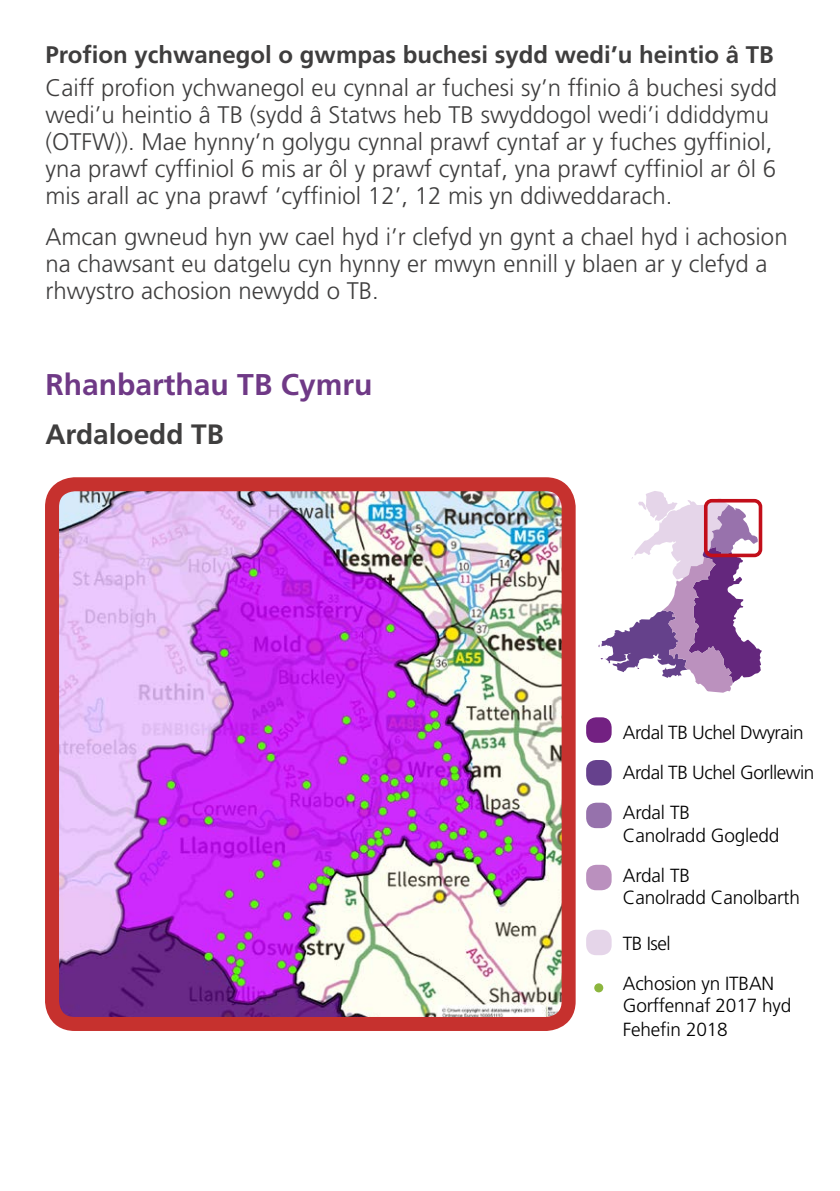
<style>
.page{position:relative;width:840px;height:1191px;background:#fff}
.page>*{position:absolute;margin:0;border:0;box-sizing:border-box;transform-origin:0 0}
.Map_Heading{font:700 30px "Frutiger LT Std";color:#6f3986}
.Map_Sub_Heading{font:700 28px "Frutiger LT Std";color:#3f3e3e}
.Body_Text{font:300 24px/27px "Frutiger LT Std";color:#3f3e3e}
.Sub_Heading{font:700 24px "Frutiger LT Std";color:#3f3e3e}
.t1{font:300 19px/22.8px "Frutiger LT Std";letter-spacing:-.01em;color:#000}
</style>
<div class="page">
<img style="left:60px;top:492px;width:500px;height:524px">
<div style="left:45px;top:477px;width:530px;height:554px;border:14px solid #c6312e;border-radius:23px"></div>
<div style="left:585px;top:760px;width:26px;height:25px;background:#66418d;border-radius:10px"></div>
<div style="left:585px;top:802px;width:26px;height:26px;background:#9672ac;border-radius:10px"></div>
<div style="left:585px;top:864px;width:26px;height:26px;background:#ba90be;border-radius:10px"></div>
<div style="left:585px;top:929px;width:26px;height:26px;background:#e5d5e9;border-radius:10px"></div>
<div style="left:594px;top:983px;width:9px;height:9px;background:#8cb63e;border-radius:50%"></div>
<svg style="left:598px;top:491px;width:163px;height:201px"></svg>
<div style="left:703px;top:499px;width:58px;height:58px;border:4px solid #c20e1a;border-radius:6px"></div>
<div style="left:585px;top:717px;width:26px;height:26px;background:#732182;border-radius:10px"></div>
<h2 class="Sub_Heading" style="left:45px;top:41px;width:729px">Profion ychwanegol o gwmpas buchesi sydd wedi’u heintio â TB</h2>
<p class="Body_Text" style="left:45px;top:75px;width:732px">Caiff profion ychwanegol eu cynnal ar fuchesi sy’n ffinio â buchesi sydd wedi’u heintio â TB (sydd â Statws heb TB swyddogol wedi’i ddiddymu (OTFW)). Mae hynny’n golygu cynnal prawf cyntaf ar y fuches gyffiniol, yna prawf cyffiniol 6 mis ar ôl y prawf cyntaf, yna prawf cyffiniol ar ôl 6 mis arall ac yna prawf ‘cyffiniol 12’, 12 mis yn ddiweddarach.</p>
<p class="Body_Text" style="left:45px;top:224px;width:743px">Amcan gwneud hyn yw cael hyd i’r clefyd yn gynt a chael hyd i achosion na chawsant eu datgelu cyn hynny er mwyn ennill y blaen ar y clefyd a rhwystro achosion newydd o TB.</p>
<h1 class="Map_Heading" style="left:45px;top:367px;width:328px">Rhanbarthau TB Cymru</h1>
<h2 class="Map_Sub_Heading" style="left:45px;top:417px;width:180px">Ardaloedd TB</h2>
<p class="t1" style="left:622px;top:721px;width:182px">Ardal TB Uchel Dwyrain</p>
<p class="t1" style="left:622px;top:761px;width:193px">Ardal TB Uchel Gorllewin</p>
<p class="t1" style="left:622px;top:801px;width:158px">Ardal TB<br>Canolradd Gogledd</p>
<p class="t1" style="left:622px;top:863px;width:178px">Ardal TB<br>Canolradd Canolbarth</p>
<p class="t1" style="left:622px;top:932px;width:49px">TB Isel</p>
<p class="t1" style="left:622px;top:971px;width:170px;line-height:23.4px">Achosion yn ITBAN<br>Gorffennaf 2017 hyd<br>Fehefin 2018</p>
</div>
